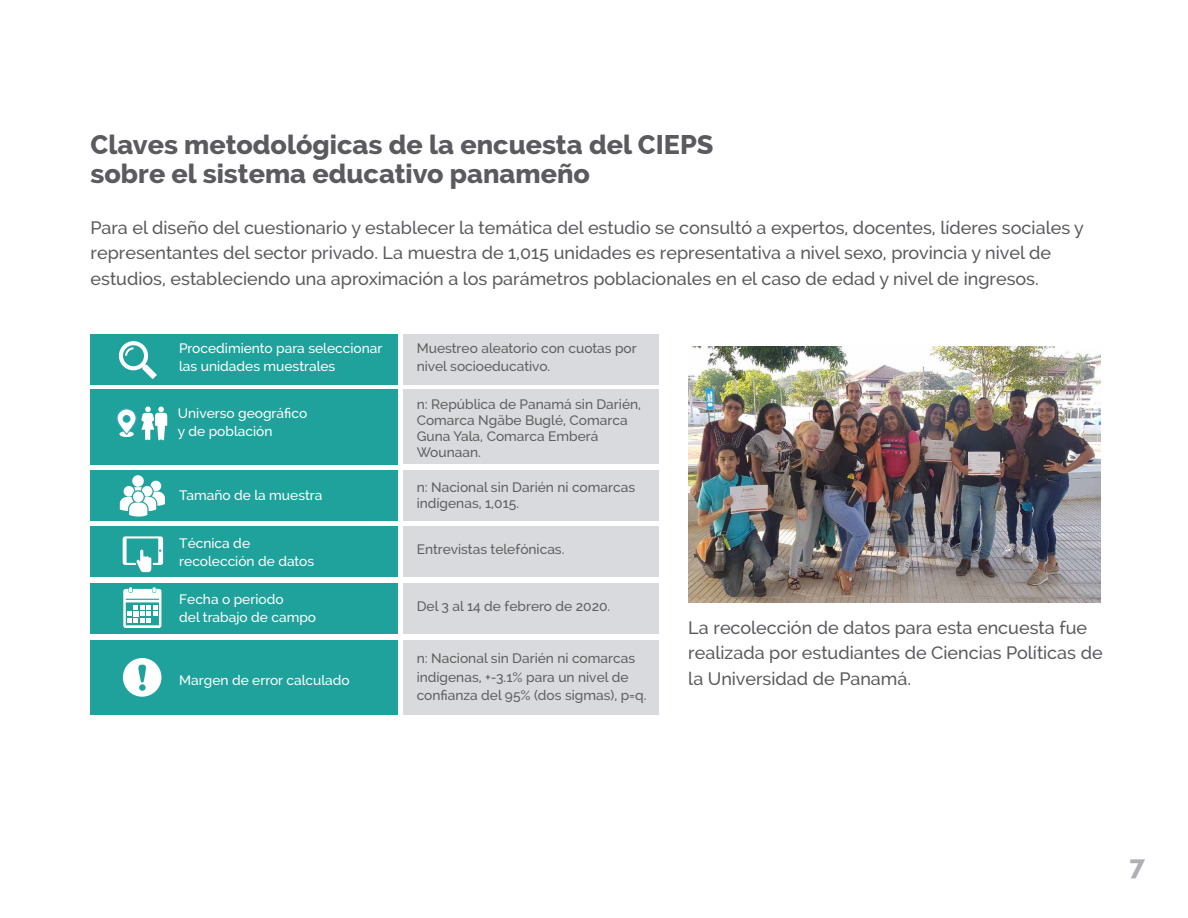
<style>
.page{position:relative;width:1188px;height:918px;background:#fff}
.page>*{position:absolute;margin:0;border:0;box-sizing:border-box;transform-origin:0 0}
.t1{font:800 27px/28.5px "Raleway";color:#5b5b5f}
.t2{font:800 27px "Raleway";color:#b0afb5}
.t3{font:500 18px/25.5px "Raleway";color:#5b5b5f}
.t4{font:500 13.8px/15.9px "Raleway";color:#605f5f}
.t5{font:500 13.8px/18.5px "Raleway";color:#fff}
</style>
<div class="page">
<div style="left:91px;top:334px;width:307px;height:50px;background:#1fa29b"></div>
<div style="left:91px;top:389px;width:307px;height:75px;background:#1fa29b"></div>
<div style="left:91px;top:470px;width:307px;height:50px;background:#1fa29b"></div>
<div style="left:91px;top:527px;width:307px;height:50px;background:#1fa29b"></div>
<div style="left:91px;top:583px;width:307px;height:50px;background:#1fa29b"></div>
<div style="left:91px;top:640px;width:307px;height:75px;background:#1fa29b"></div>
<div style="left:403px;top:334px;width:255px;height:50px;background:#d8dade"></div>
<div style="left:403px;top:470px;width:255px;height:50px;background:#d8dade"></div>
<div style="left:403px;top:390px;width:255px;height:74px;background:#d8dade"></div>
<div style="left:403px;top:527px;width:255px;height:50px;background:#d8dade"></div>
<div style="left:403px;top:583px;width:255px;height:50px;background:#d8dade"></div>
<div style="left:403px;top:640px;width:255px;height:75px;background:#d8dade"></div>
<svg style="left:116px;top:406px;width:51px;height:34px"></svg>
<div style="left:132px;top:475px;width:12px;height:12px;background:#fff;border-radius:50%"></div>
<svg style="left:120px;top:480px;width:45px;height:37px"></svg>
<svg style="left:118px;top:341px;width:39px;height:38px"></svg>
<svg style="left:123px;top:587px;width:38px;height:41px"></svg>
<svg style="left:123px;top:658px;width:39px;height:39px"></svg>
<svg style="left:123px;top:536px;width:40px;height:36px"></svg>
<img style="left:688px;top:346px;width:413px;height:257px">
<h1 class="t1" style="left:91px;top:131px;width:625px">Claves metodológicas de la encuesta del CIEPS sobre el sistema educativo panameño</h1>
<p class="t3" style="left:91px;top:215px;width:995px">Para el diseño del cuestionario y establecer la temática del estudio se consultó a expertos, docentes, líderes sociales y representantes del sector privado. La muestra de 1,015 unidades es representativa a nivel sexo, provincia y nivel de estudios, estableciendo una aproximación a los parámetros poblacionales en el caso de edad y nivel de ingresos.</p>
<p class="t5" style="left:179px;top:339px;width:205px">Procedimiento para seleccionar las unidades muestrales</p>
<p class="t5" style="left:178px;top:404px;width:131px">Universo geográfico y de población</p>
<p class="t5" style="left:179px;top:486px;width:145px">Tamaño de la muestra</p>
<p class="t5" style="left:179px;top:533px;width:136px">Técnica de recolección de datos</p>
<p class="t5" style="left:179px;top:590px;width:138px">Fecha o periodo<br>del trabajo de campo</p>
<p class="t5" style="left:179px;top:671px;width:172px">Margen de error calculado</p>
<p class="t4" style="left:417px;top:339px;width:222px;line-height:18.5px">Muestreo aleatorio con cuotas por nivel socioeducativo.</p>
<p class="t4" style="left:417px;top:396px;width:226px">n: República de Panamá sin Darién,<br>Comarca Ngäbe Buglé, Comarca<br>Guna Yala, Comarca Emberá<br>Wounaan.</p>
<p class="t4" style="left:417px;top:479px;width:220px">n: Nacional sin Darién ni comarcas indígenas, 1,015.</p>
<p class="t4" style="left:417px;top:541px;width:149px">Entrevistas telefónicas.</p>
<p class="t4" style="left:417px;top:599px;width:195px">Del 3 al 14 de febrero de 2020.</p>
<p class="t4" style="left:417px;top:649px;width:231px;line-height:18.5px">n: Nacional sin Darién ni comarcas indígenas, +-3.1% para un nivel de confianza del 95% (dos sigmas), p=q.</p>
<p class="t3" style="left:688px;top:615px;width:416px">La recolección de datos para esta encuesta fue realizada por estudiantes de Ciencias Políticas de la Universidad de Panamá.</p>
<h1 class="t2" style="left:1129px;top:850px;width:17px">7</h1>
</div>
